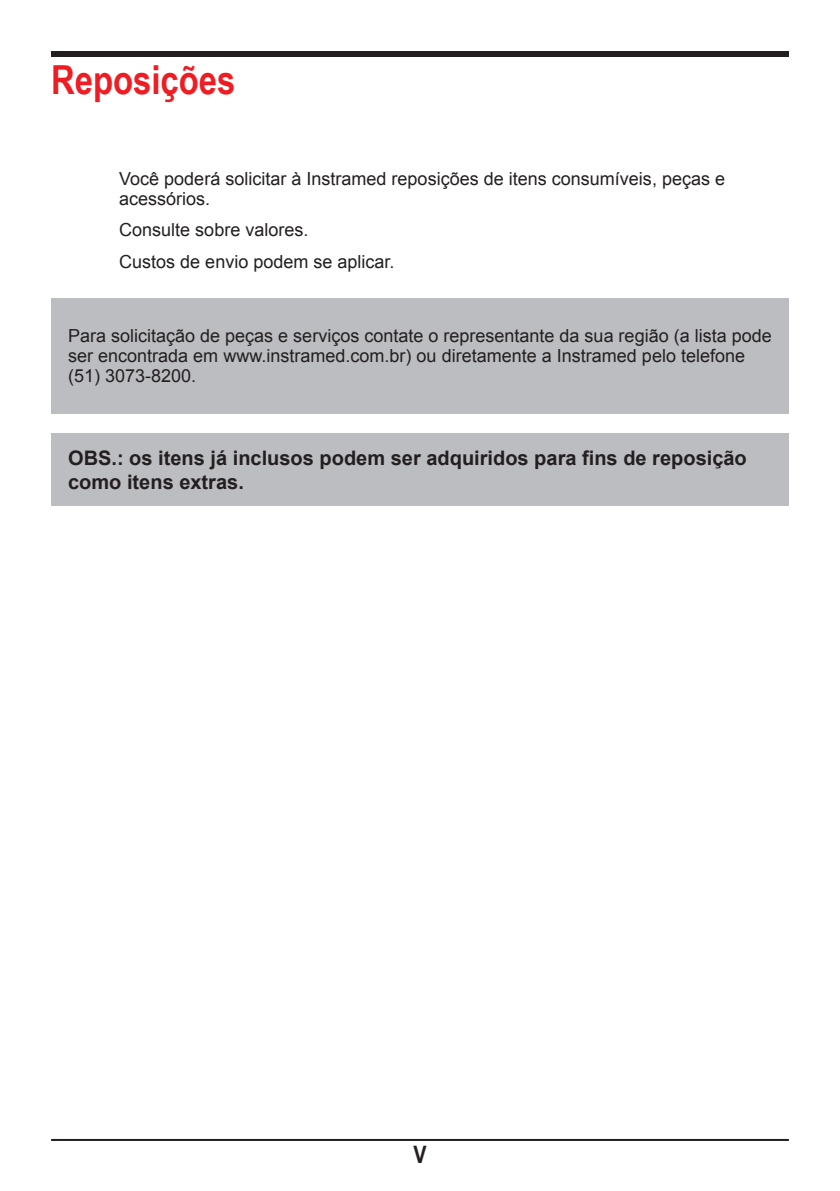
<style>
.page{position:relative;width:840px;height:1191px;background:#fff}
.page>*{position:absolute;margin:0;border:0;box-sizing:border-box;transform-origin:0 0}
.Capitulo_fora_do_ind{font:700 40px "Arial Narrow";color:#ee1d23}
.t1{font:700 24px "Arial Narrow";color:#231f20}
.Box_Atenção{font:700 20px/24px "Arial";color:#231f20}
.Box_alinhado_esquerd{font:18px/20px "Arial";color:#231f20}
.texto_padrao{font:18px/20px "Arial";color:#231f20}
</style>
<div class="page">
<div style="left:51px;top:51px;width:737px;height:6px;background:#231f20"></div>
<hr style="left:51px;top:1139px;width:737px;height:2px;background:#231f20">
<div style="left:51px;top:298px;width:737px;height:115px;background:#bcbdc0"></div>
<div style="left:51px;top:433px;width:737px;height:73px;background:#bcbdc0"></div>
<p class="Capitulo_fora_do_ind" style="left:51px;top:49px;width:186px">Reposições</p>
<p class="texto_padrao" style="left:119px;top:169px;width:607px">Você poderá solicitar à Instramed reposições de itens consumíveis, peças e acessórios.</p>
<p class="texto_padrao" style="left:119px;top:220px;width:191px">Consulte sobre valores.</p>
<p class="texto_padrao" style="left:119px;top:252px;width:277px">Custos de envio podem se aplicar.</p>
<p class="Box_alinhado_esquerd" style="left:68px;top:326px;width:704px">Para solicitação de peças e serviços contate o representante da sua região (a lista pode ser encontrada em www.instramed.com.br) ou diretamente a Instramed pelo telefone (51) 3073-8200.</p>
<p class="Box_Atenção" style="left:68px;top:447px;width:679px">OBS.: os itens já inclusos podem ser adquiridos para fins de reposição como itens extras.</p>
<h2 class="t1" style="left:413px;top:1136px;width:15px">V</h2>
</div>
